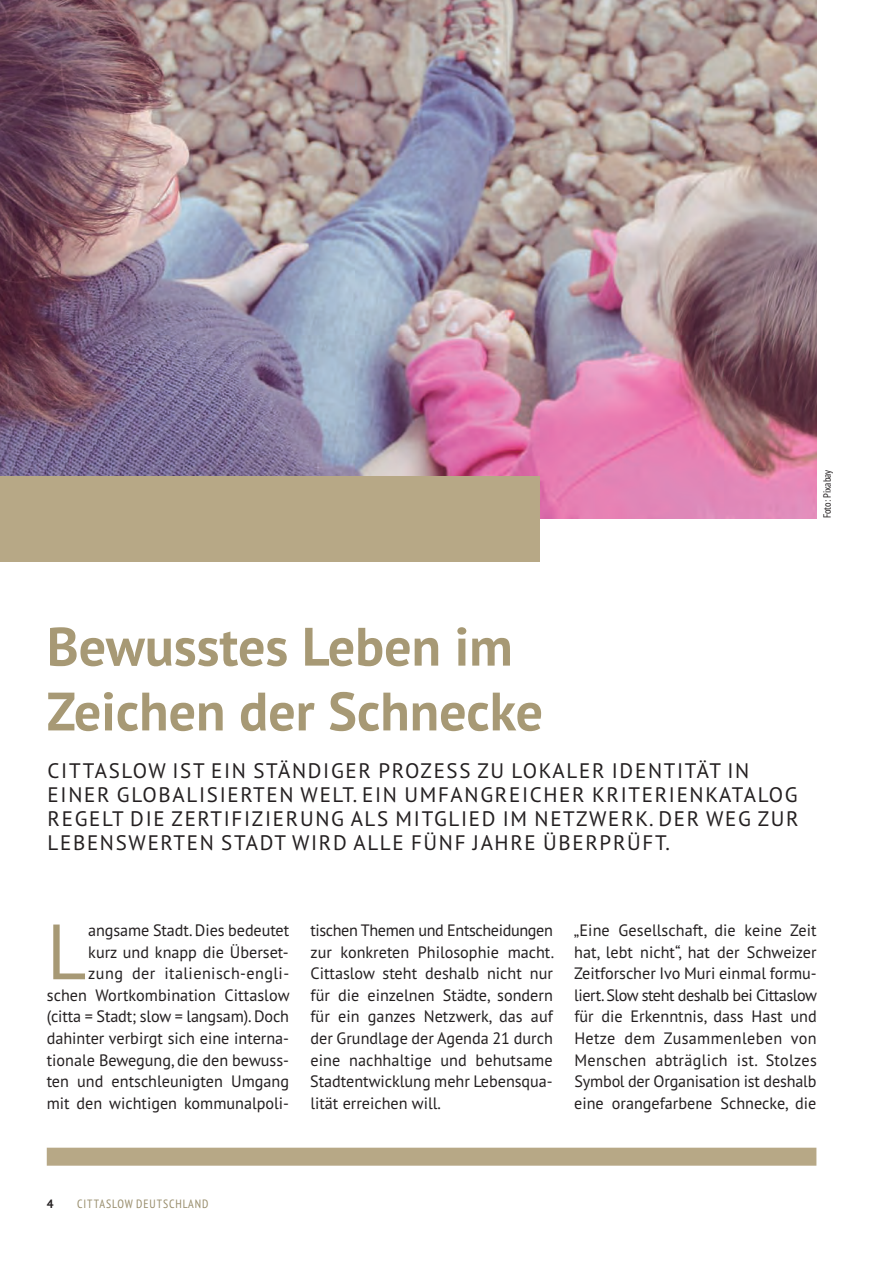
<style>
.page{position:relative;width:893px;height:1263px;background:#fff}
.page>*{position:absolute;margin:0;border:0;box-sizing:border-box;transform-origin:0 0}
.t1{font:78.15px "PT Sans";color:#a79975}
.t2{font:700 54px/64.8px "PT Sans";color:#a79975}
.t3{font:21px/24px "PT Sans";letter-spacing:.08em;color:#231f20}
.t4{font:16.5px/21.6px "PT Sans";color:#231f20;text-align:justify}
.t5{font:condensed 12px "PT Sans";letter-spacing:.08em;color:#988d6c}
.t6{font:700 12px "PT Sans";color:#231f20}
.t7{font:condensed 10.5px "PT Sans";color:#231f20}
</style>
<div class="page">
<div style="left:47px;top:1148px;width:769px;height:18px;background:#b7a886"></div>
<img style="left:0;top:0;width:816px;height:519px">
<div style="left:0;top:476px;width:540px;height:85px;background:#b7a886"></div>
<p class="t7" style="left:820px;top:518px;width:50px;rotate:-90deg">Foto: Pixabay</p>
<h2 class="t2" style="left:47px;top:613px;width:498px">Bewusstes Leben im<br>Zeichen der Schnecke</h2>
<p class="t3" style="left:48px;top:758px;width:753px">CITTASLOW IST EIN STÄNDIGER PROZESS ZU LOKALER IDENTITÄT IN EINER GLOBALISIERTEN WELT. EIN UMFANGREICHER KRITERIENKATALOG REGELT DIE ZERTIFIZIERUNG ALS MITGLIED IM NETZWERK. DER WEG ZUR LEBENSWERTEN STADT WIRD ALLE FÜNF JAHRE ÜBERPRÜFT.</p>
<p class="t4" style="left:47px;top:919px;width:244px;text-align:right">angsame Stadt. Dies bedeutet<br>kurz und knapp die Überset-<br>zung der italienisch-engli&shy;schen Wortkombination Cittaslow (citta = Stadt; slow = langsam). Doch dahinter verbirgt sich eine interna&shy;tionale Bewegung, die den bewuss&shy;ten und entschleunigten Umgang mit den wichtigen kommunalpoli-</p>
<p class="t4" style="left:310px;top:919px;width:245px">tischen Themen und Entscheidungen zur konkreten Philosophie macht.<br>Cittaslow steht deshalb nicht nur für die einzelnen Städte, sondern für ein ganzes Netzwerk, das auf der Grundlage der Agenda 21 durch eine nachhaltige und behutsame Stadtentwicklung mehr Lebensqua&shy;lität erreichen will.</p>
<p class="t4" style="left:574px;top:919px;width:245px">„Eine Gesellschaft, die keine Zeit hat, lebt nicht“, hat der Schweizer Zeitforscher Ivo Muri einmal formu&shy;liert. Slow steht deshalb bei Cittaslow für die Erkenntnis, dass Hast und Hetze dem Zusammenleben von Menschen abträglich ist. Stolzes Symbol der Organisation ist deshalb eine orangefarbene Schnecke, die</p>
<h1 class="t1" style="left:47px;top:901px;width:41px">L</h1>
<p class="t6" style="left:47px;top:1196px;width:8px">4</p>
<p class="t5" style="left:77px;top:1196px;width:133px">CITTASLOW DEUTSCHLAND</p>
</div>
